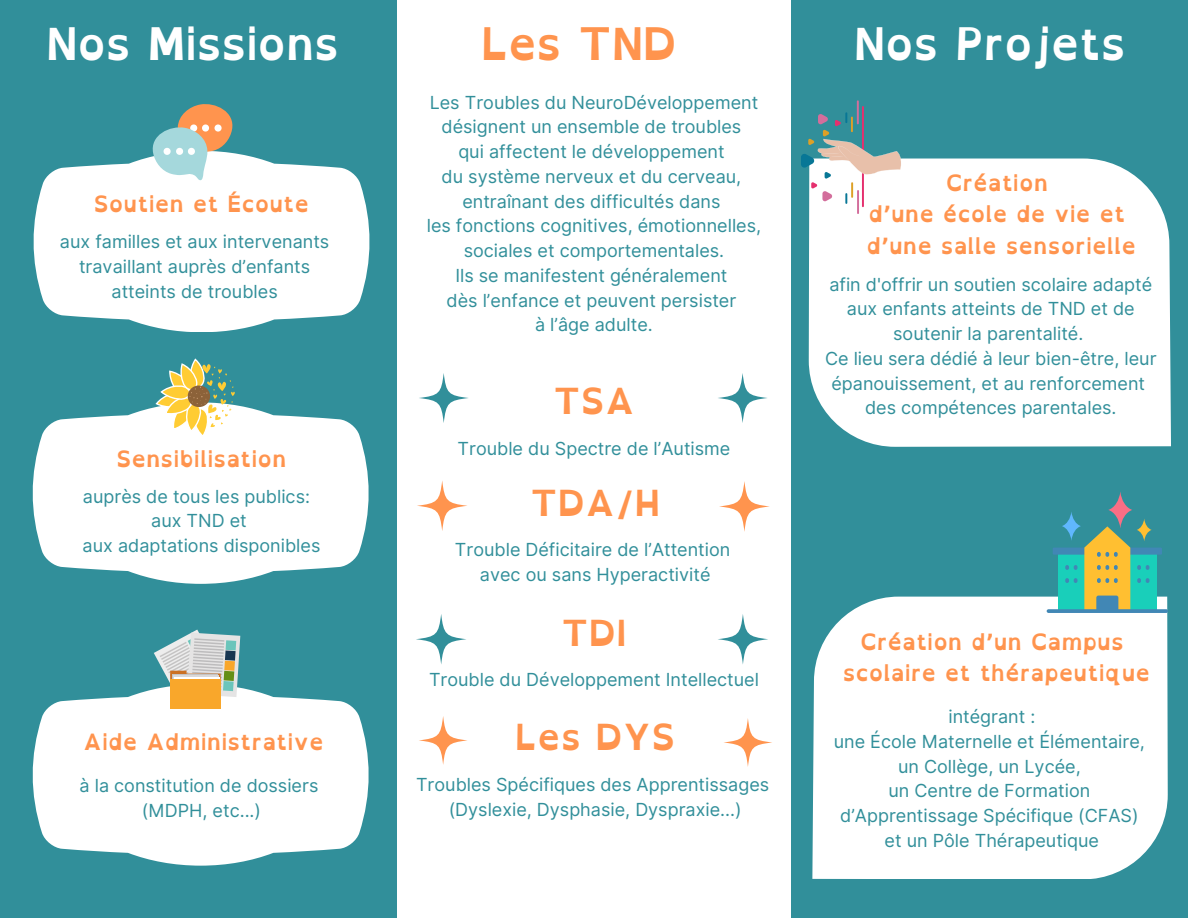
<style>
.page{position:relative;width:1188px;height:918px;background:#fff}
.page>*{position:absolute;margin:0;border:0;box-sizing:border-box;transform-origin:0 0}
.t1{font:700 45px "Open Dyslexic";letter-spacing:-.02em;color:#fff}
.t2{font:700 45px "Open Dyslexic";letter-spacing:-.02em;color:#ff944e}
.t3{font:700 36px "Open Dyslexic";color:#ff944e}
.t4{font:700 22.5px/31.5px "Open Dyslexic";color:#ff944e;text-align:center}
.t5{font:18px/24.8px "Inter";color:#318f9a;text-align:center}
</style>
<div class="page">
<div style="left:792px;top:0;width:396px;height:918px;background:#318f9a"></div>
<div style="left:0;top:0;width:397px;height:918px;background:#318f9a"></div>
<div style="left:809px;top:159px;width:362px;height:288px;background:#fff"></div>
<div style="left:812px;top:597px;width:356px;height:282px;background:#fff"></div>
<svg style="left:419px;top:373px;width:49px;height:50px"></svg>
<svg style="left:419px;top:716px;width:48px;height:49px"></svg>
<svg style="left:416px;top:614px;width:50px;height:50px"></svg>
<svg style="left:417px;top:481px;width:50px;height:50px"></svg>
<svg style="left:718px;top:614px;width:50px;height:50px"></svg>
<svg style="left:719px;top:481px;width:51px;height:51px"></svg>
<svg style="left:718px;top:373px;width:49px;height:50px"></svg>
<svg style="left:724px;top:718px;width:48px;height:49px"></svg>
<svg style="left:34px;top:153px;width:336px;height:179px;background:#e1eef0"></svg>
<svg style="left:150px;top:104px;width:85px;height:77px"></svg>
<svg style="left:33px;top:405px;width:336px;height:178px;background:#e1eff0"></svg>
<svg style="left:155px;top:358px;width:80px;height:79px"></svg>
<svg style="left:33px;top:687px;width:336px;height:178px;background:#e2eff0"></svg>
<svg style="left:154px;top:630px;width:86px;height:78px"></svg>
<div style="left:172px;top:674px;width:45px;height:32px;background:#c4c3c3"></div>
<div style="left:173px;top:675px;width:45px;height:32px;background:#dad9d9"></div>
<div style="left:174px;top:677px;width:46px;height:31px;background:#fff"></div>
<div style="left:170px;top:679px;width:51px;height:29px;background:#f9a72b"></div>
<svg style="left:1062px;top:511px;width:19px;height:30px"></svg>
<hr style="left:1047px;top:609px;width:121px;height:4px;background:#4187b5;border-radius:2px">
<svg style="left:1108px;top:491px;width:24px;height:37px"></svg>
<svg style="left:1137px;top:518px;width:15px;height:23px"></svg>
<svg style="left:1053px;top:526px;width:109px;height:84px"></svg>
<hr style="left:862px;top:106px;width:2px;height:101px;background:#e5306e">
<hr style="left:857px;top:100px;width:2px;height:24px;background:#d36e9c">
<hr style="left:857px;top:190px;width:2px;height:24px;background:#d36e9c">
<svg style="left:801px;top:112px;width:102px;height:92px"></svg>
<p class="t1" style="left:46px;top:4px;width:295px">Nos Missions</p>
<h4 class="t2" style="left:481px;top:4px;width:198px">Les TND</h4>
<h1 class="t1" style="left:853px;top:4px;width:274px">Nos Projets</h1>
<p class="t4" style="left:94px;top:188px;width:217px">Soutien et Écoute</p>
<p class="t5" style="left:60px;top:229px;width:271px">aux familles et aux intervenants</p>
<p class="t5" style="left:79px;top:254px;width:233px">travaillant auprès d’enfants</p>
<p class="t5" style="left:112px;top:279px;width:168px">atteints de troubles</p>
<p class="t4" style="left:116px;top:443px;width:172px">Sensibilisation</p>
<p class="t5" style="left:83px;top:484px;width:229px">auprès de tous les publics:</p>
<p class="t5" style="left:151px;top:508px;width:97px">aux TND et</p>
<p class="t5" style="left:83px;top:533px;width:239px">aux adaptations disponibles</p>
<p class="t4" style="left:83px;top:726px;width:242px">Aide Administrative</p>
<p class="t5" style="left:80px;top:774px;width:240px">à la constitution de dossiers</p>
<h4 class="t5" style="left:142px;top:798px;width:121px">(MDPH, etc...)</h4>
<p class="t5" style="left:430px;top:90px;width:330px">Les Troubles du NeuroDéveloppement</p>
<p class="t5" style="left:442px;top:114px;width:301px">désignent un ensemble de troubles</p>
<p class="t5" style="left:458px;top:139px;width:268px">qui affectent le développement</p>
<p class="t5" style="left:442px;top:164px;width:301px">du système nerveux et du cerveau,</p>
<h1 class="t5" style="left:462px;top:189px;width:260px">entraînant des difficultés dans</h1>
<p class="t5" style="left:427px;top:213px;width:336px">les fonctions cognitives, émotionnelles, sociales et comportementales.</p>
<p class="t5" style="left:455px;top:263px;width:274px">Ils se manifestent généralement</p>
<p class="t5" style="left:447px;top:288px;width:291px">dès l’enfance et peuvent persister</p>
<p class="t5" style="left:535px;top:312px;width:119px">à l’âge adulte.</p>
<h1 class="t3" style="left:553px;top:369px;width:83px">TSA</h1>
<p class="t5" style="left:458px;top:436px;width:274px">Trouble du Spectre de l’Autisme</p>
<p class="t3" style="left:530px;top:471px;width:132px">TDA/H</p>
<h4 class="t5" style="left:455px;top:537px;width:277px">Trouble Déficitaire de l’Attention</h4>
<p class="t5" style="left:480px;top:562px;width:232px">avec ou sans Hyperactivité</p>
<p class="t3" style="left:561px;top:601px;width:67px">TDI</p>
<p class="t5" style="left:429px;top:667px;width:331px">Trouble du Développement Intellectuel</p>
<p class="t3" style="left:515px;top:705px;width:162px">Les DYS</p>
<p class="t5" style="left:416px;top:772px;width:355px">Troubles Spécifiques des Apprentissages</p>
<h4 class="t5" style="left:449px;top:797px;width:294px">(Dyslexie, Dysphasie, Dyspraxie...)</h4>
<p class="t4" style="left:867px;top:166px;width:271px">Création<br>d’une école de vie et d’une salle sensorielle</p>
<h4 class="t5" style="left:829px;top:272px;width:324px">afin d'offrir un soutien scolaire adapté aux enfants atteints de TND et de soutenir la parentalité.</h4>
<p class="t5" style="left:825px;top:346px;width:333px">Ce lieu sera dédié à leur bien-être, leur épanouissement, et au renforcement</p>
<p class="t5" style="left:865px;top:395px;width:253px">des compétences parentales.</p>
<p class="t4" style="left:843px;top:626px;width:309px">Création d’un Campus scolaire et thérapeutique</p>
<p class="t5" style="left:948px;top:704px;width:88px">intégrant :</p>
<p class="t5" style="left:834px;top:729px;width:313px">une École Maternelle et Élémentaire,</p>
<p class="t5" style="left:898px;top:754px;width:184px">un Collège, un Lycée,</p>
<p class="t5" style="left:888px;top:778px;width:203px">un Centre de Formation</p>
<p class="t5" style="left:840px;top:803px;width:300px">d’Apprentissage Spécifique (CFAS)</p>
<p class="t5" style="left:885px;top:828px;width:216px">et un Pôle Thérapeutique</p>
</div>
